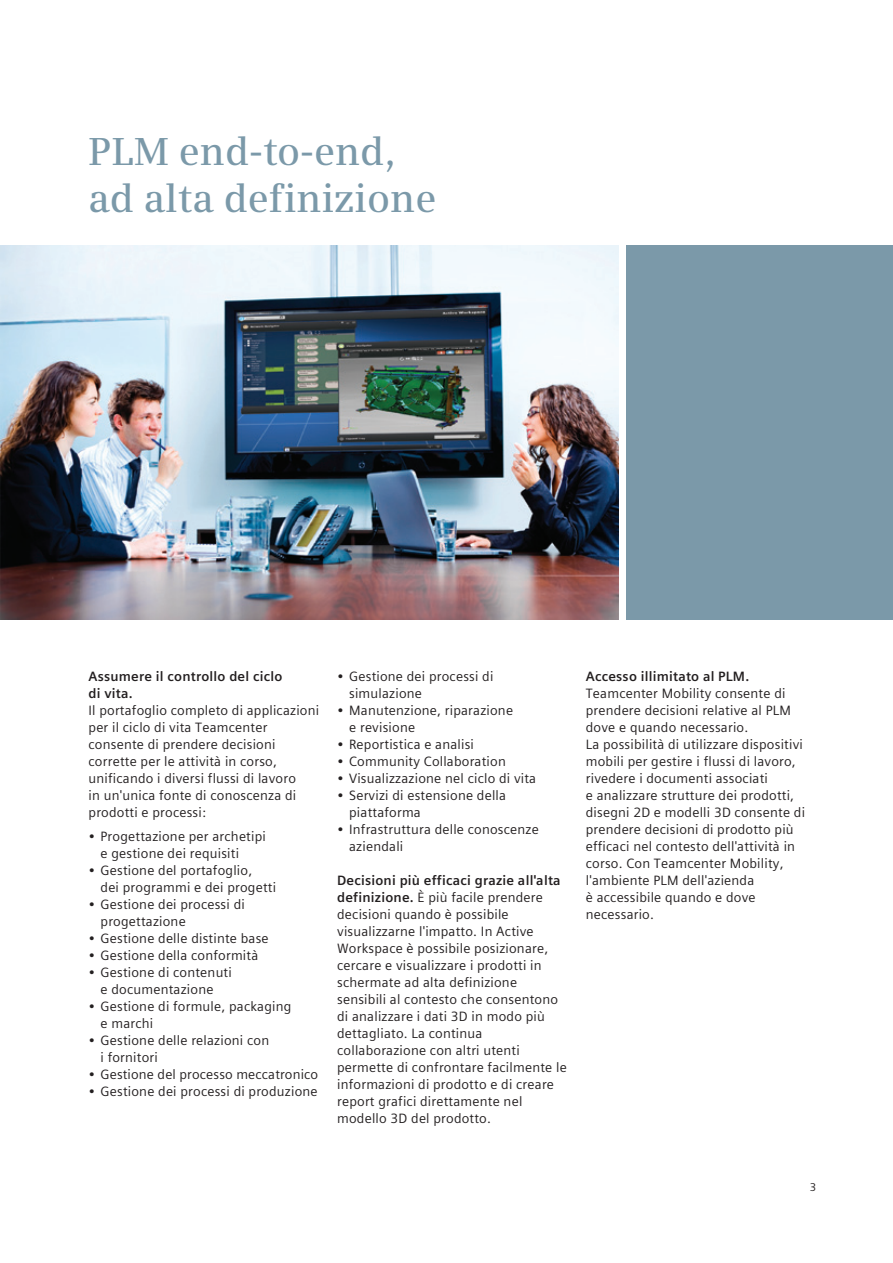
<style>
.page{position:relative;width:893px;height:1263px;background:#fff}
.page>*{position:absolute;margin:0;border:0;box-sizing:border-box;transform-origin:0 0}
._01__Headline__26pt{font:600 39px/46.8px "Siemens Serif";color:#7b99a9}
._04__Copy___9pt_4mm{font:13.5px/17px "Siemens Sans Global";letter-spacing:.015em;color:#231f20}
._04_Copy_roman_bulle{font:13.5px/17px "Siemens Sans Global";letter-spacing:.015em;color:#231f20}
._04__Copy___9pt_4mm-2{font:700 13.5px/17px "Siemens Sans Global";letter-spacing:.015em;color:#231f20}
._04__Marginals_7_5pt{font:11.25px "Siemens Sans";color:#231f20}
.s1{font-weight:700}
</style>
<div class="page">
<img style="left:0;top:246px;width:618px;height:374px">
<div style="left:626px;top:246px;width:267px;height:374px;background:#7b99a9"></div>
<p class="_01__Headline__26pt" style="left:89px;top:128px;width:349px">PLM end-to-end, ad alta definizione</p>
<p class="_04__Copy___9pt_4mm-2" style="left:89px;top:668px;width:195px">Assumere il controllo del ciclo di vita.</p>
<p class="_04__Copy___9pt_4mm" style="left:89px;top:702px;width:232px">Il portafoglio completo di applicazioni per il ciclo di vita Teamcenter consente di prendere decisioni corrette per le attività in corso, unificando i diversi flussi di lavoro<br>in un'unica fonte di conoscenza di prodotti e processi:</p>
<p class="_04_Copy_roman_bulle" style="left:101px;top:827px;width:167px;text-indent:-12px">• Progettazione per archetipi e gestione dei requisiti</p>
<p class="_04_Copy_roman_bulle" style="left:101px;top:862px;width:177px;text-indent:-12px">• Gestione del portafoglio,<br>dei programmi e dei progetti</p>
<p class="_04_Copy_roman_bulle" style="left:101px;top:896px;width:146px;text-indent:-12px">• Gestione dei processi di progettazione</p>
<p class="_04_Copy_roman_bulle" style="left:89px;top:930px;width:182px">• Gestione delle distinte base</p>
<p class="_04_Copy_roman_bulle" style="left:89px;top:947px;width:171px">• Gestione della conformità</p>
<p class="_04_Copy_roman_bulle" style="left:89px;top:964px;width:145px;text-align:center">• Gestione di contenuti e documentazione</p>
<p class="_04_Copy_roman_bulle" style="left:101px;top:998px;width:192px;text-indent:-12px">• Gestione di formule, packaging e marchi</p>
<p class="_04_Copy_roman_bulle" style="left:101px;top:1032px;width:170px;text-indent:-12px">• Gestione delle relazioni con i fornitori</p>
<p class="_04_Copy_roman_bulle" style="left:89px;top:1066px;width:231px">• Gestione del processo meccatronico</p>
<p class="_04_Copy_roman_bulle" style="left:89px;top:1083px;width:231px">• Gestione dei processi di produzione</p>
<p class="_04_Copy_roman_bulle" style="left:349px;top:668px;width:146px;text-indent:-12px">• Gestione dei processi di simulazione</p>
<p class="_04_Copy_roman_bulle" style="left:349px;top:702px;width:165px;text-indent:-12px">• Manutenzione, riparazione e revisione</p>
<p class="_04_Copy_roman_bulle" style="left:337px;top:736px;width:138px">• Reportistica e analisi</p>
<p class="_04_Copy_roman_bulle" style="left:337px;top:753px;width:170px">• Community Collaboration</p>
<p class="_04_Copy_roman_bulle" style="left:337px;top:770px;width:201px">• Visualizzazione nel ciclo di vita</p>
<p class="_04_Copy_roman_bulle" style="left:349px;top:787px;width:158px;text-indent:-12px">• Servizi di estensione della piattaforma</p>
<p class="_04_Copy_roman_bulle" style="left:349px;top:821px;width:191px;text-indent:-12px">• Infrastruttura delle conoscenze aziendali</p>
<p class="_04__Copy___9pt_4mm" style="left:337px;top:872px;width:231px"><span class="s1">Decisioni più efficaci grazie all'alta definizione.</span> È più facile prendere decisioni quando è possibile visualizzarne l'impatto. In Active Workspace è possibile posizionare, cercare e visualizzare i prodotti in schermate ad alta definizione sensibili al contesto che consentono di analizzare i dati 3D in modo più dettagliato. La continua collaborazione con altri utenti permette di confrontare facilmente le informazioni di prodotto e di creare report grafici direttamente nel modello 3D del prodotto.</p>
<p class="_04__Copy___9pt_4mm" style="left:586px;top:668px;width:221px"><span class="s1">Accesso illimitato al PLM.<br></span>Teamcenter Mobility consente di prendere decisioni relative al PLM dove e quando necessario.<br>La possibilità di utilizzare dispositivi mobili per gestire i flussi di lavoro, rivedere i documenti associati<br>e analizzare strutture dei prodotti, disegni 2D e modelli 3D consente di prendere decisioni di prodotto più efficaci nel contesto dell'attività in corso. Con Teamcenter Mobility, l'ambiente PLM dell'azienda<br>è accessibile quando e dove necessario.</p>
<p class="_04__Marginals_7_5pt" style="left:810px;top:1180px;width:8px">3</p>
</div>
